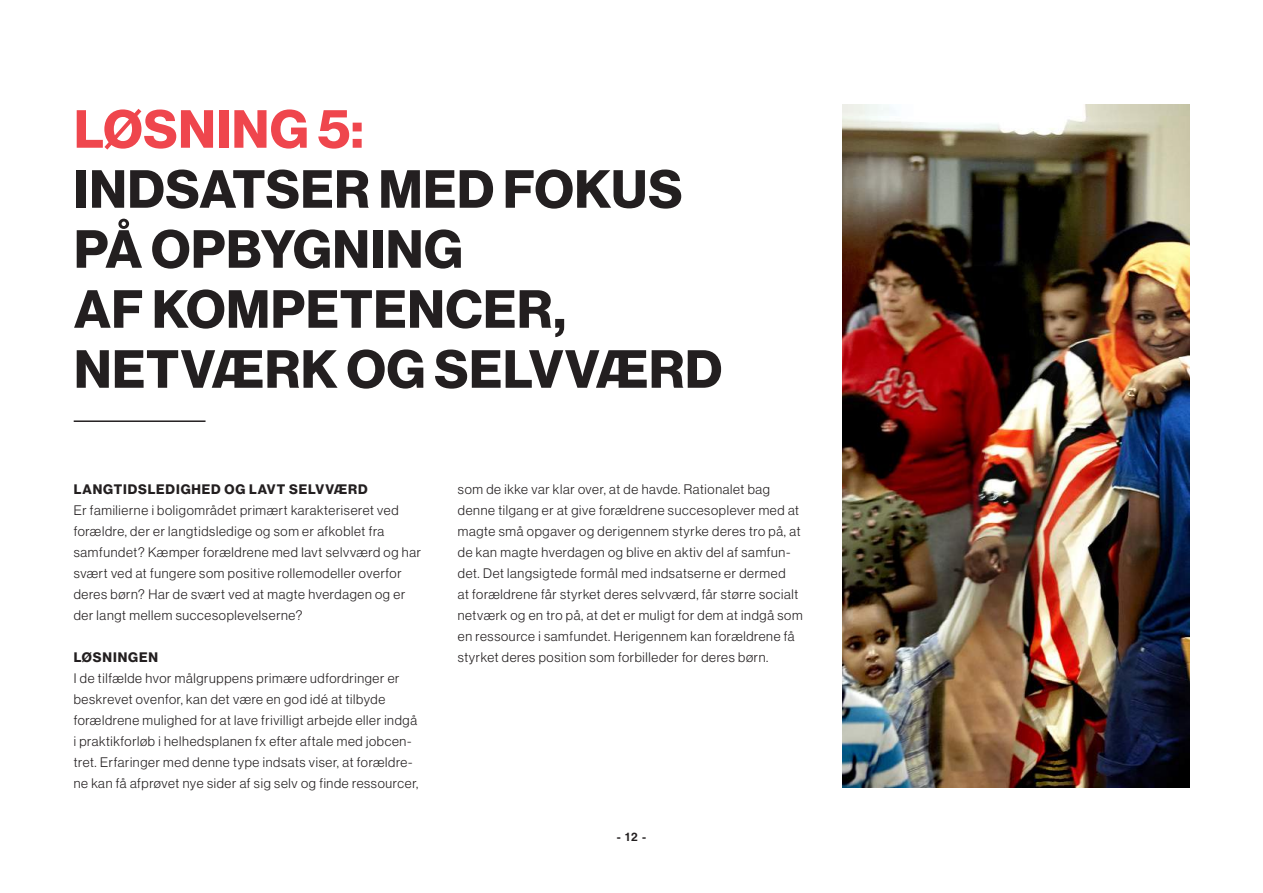
<style>
.page{position:relative;width:1263px;height:893px;background:#fff}
.page>*{position:absolute;margin:0;border:0;box-sizing:border-box;transform-origin:0 0}
.t1{font:700 52.5px/60px "Haas Grot Disp 75";letter-spacing:.015em;color:#231f20}
.t2{font:700 52.5px "Haas Grot Disp 75";letter-spacing:.015em;color:#ef464d}
.t3{font:300 13.5px/21px "Haas Grot Disp 45";letter-spacing:.05em;color:#231f20}
.t4{font:700 13.5px "Haas Grot Disp 75";letter-spacing:.065em;color:#231f20}
.t5{font:500 12px "Haas Grot Disp 65";color:#231f20}
</style>
<div class="page">
<img style="left:842px;top:105px;width:347px;height:683px">
<hr style="left:74px;top:420px;width:132px;height:2px;background:#231f20">
<h1 class="t2" style="left:74px;top:99px;width:291px">LØSNING 5:</h1>
<h1 class="t1" style="left:74px;top:160px;width:649px">INDSATSER MED FOKUS<br>PÅ OPBYGNING<br>AF KOMPETENCER,<br>NETVÆRK OG SELVVÆRD</h1>
<p class="t4" style="left:74px;top:481px;width:295px">LANGTIDSLEDIGHED OG LAVT SELVVÆRD</p>
<p class="t3" style="left:74px;top:500px;width:349px">Er familierne i boligområdet primært karakteriseret ved forældre, der er langtidsledige og som er afkoblet fra samfundet? Kæmper forældrene med lavt selvværd og har svært ved at fungere som positive rollemodeller overfor deres børn? Har de svært ved at magte hverdagen og er der langt mellem succesoplevelserne?</p>
<p class="t4" style="left:74px;top:649px;width:86px">LØSNINGEN</p>
<p class="t3" style="left:74px;top:668px;width:346px">I de tilfælde hvor målgruppens primære udfordringer er beskrevet ovenfor, kan det være en god idé at tilbyde forældrene mulighed for at lave frivilligt arbejde eller indgå i praktikforløb i helhedsplanen fx efter aftale med jobcen&shy;tret. Erfaringer med denne type indsats viser, at forældre&shy;ne kan få afprøvet nye sider af sig selv og finde ressourcer,</p>
<p class="t3" style="left:458px;top:479px;width:346px">som de ikke var klar over, at de havde. Rationalet bag denne tilgang er at give forældrene succesoplever med at magte små opgaver og derigennem styrke deres tro på, at de kan magte hverdagen og blive en aktiv del af samfun&shy;det. Det langsigtede formål med indsatserne er dermed<br>at forældrene får styrket deres selvværd, får større socialt netværk og en tro på, at det er muligt for dem at indgå som en ressource i samfundet. Herigennem kan forældrene få styrket deres position som forbilleder for deres børn.</p>
<p class="t5" style="left:617px;top:829px;width:31px">- 12 -</p>
</div>
